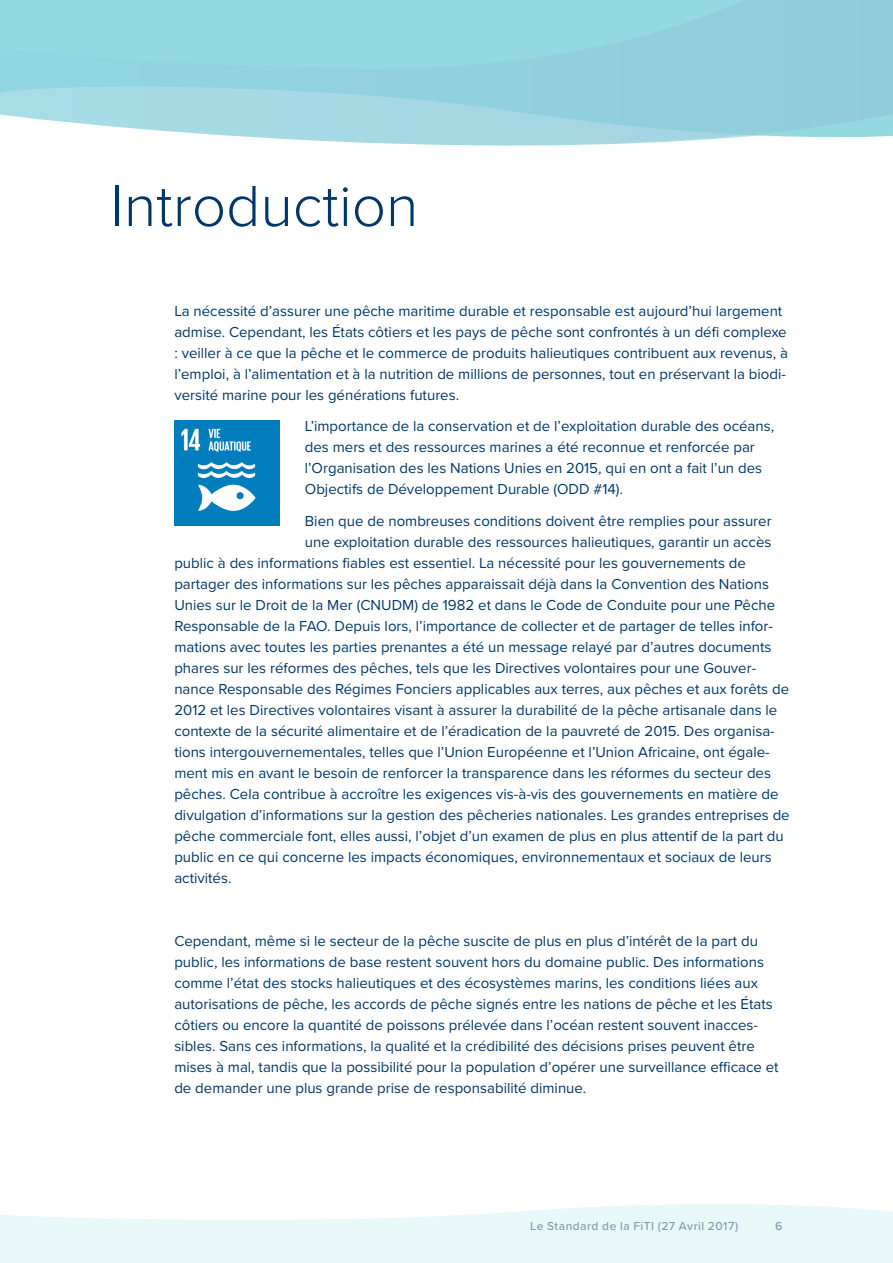
<style>
.page{position:relative;width:893px;height:1263px;background:#fff}
.page>*{position:absolute;margin:0;border:0;box-sizing:border-box;transform-origin:0 0}
.t1{font:300 60px "Proxima Nova";color:#003769}
.t2{font:15px/21px "Proxima Nova";color:#003769}
.t3{font:500 12px "Proxima Nova";letter-spacing:.04em;color:#809bb4}
</style>
<div class="page">
<svg style="left:0;top:1204px;width:893px;height:59px;fill:#e9f8f9"></svg>
<svg style="left:0;top:0;width:893px;height:146px;background:#9cd7e0"></svg>
<img style="left:174px;top:421px;width:105px;height:105px">
<h1 class="t1" style="left:111px;top:161px;width:309px">Introduction</h1>
<p class="t2" style="left:174px;top:299px;width:615px">La nécessité d’assurer une pêche maritime durable et responsable est aujourd’hui largement admise. Cependant, les États côtiers et les pays de pêche sont confrontés à un défi complexe : veiller à ce que la pêche et le commerce de produits halieutiques contribuent aux revenus, à l’emploi, à l’alimentation et à la nutrition de millions de personnes, tout en préservant la biodi&shy;versité marine pour les générations futures.</p>
<p class="t2" style="left:305px;top:415px;width:471px">L’importance de la conservation et de l’exploitation durable des océans, des mers et des ressources marines a été reconnue et renforcée par l’Organisation des les Nations Unies en 2015, qui en ont a fait l’un des Objectifs de Développement Durable (ODD #14).</p>
<p class="t2" style="left:305px;top:509px;width:468px">Bien que de nombreuses conditions doivent être remplies pour assurer</p>
<p class="t2" style="left:305px;top:530px;width:468px">une exploitation durable des ressources halieutiques, garantir un accès</p>
<p class="t2" style="left:174px;top:551px;width:573px">public à des informations fiables est essentiel. La nécessité pour les gouvernements de</p>
<p class="t2" style="left:174px;top:572px;width:596px">partager des informations sur les pêches apparaissait déjà dans la Convention des Nations</p>
<p class="t2" style="left:174px;top:593px;width:602px">Unies sur le Droit de la Mer (CNUDM) de 1982 et dans le Code de Conduite pour une Pêche</p>
<p class="t2" style="left:174px;top:614px;width:600px">Responsable de la FAO. Depuis lors, l’importance de collecter et de partager de telles infor-</p>
<p class="t2" style="left:174px;top:635px;width:599px">mations avec toutes les parties prenantes a été un message relayé par d’autres documents</p>
<p class="t2" style="left:174px;top:656px;width:583px">phares sur les réformes des pêches, tels que les Directives volontaires pour une Gouver-</p>
<p class="t2" style="left:174px;top:677px;width:616px">nance Responsable des Régimes Fonciers applicables aux terres, aux pêches et aux forêts de</p>
<p class="t2" style="left:174px;top:698px;width:604px">2012 et les Directives volontaires visant à assurer la durabilité de la pêche artisanale dans le</p>
<p class="t2" style="left:174px;top:719px;width:602px">contexte de la sécurité alimentaire et de l’éradication de la pauvreté de 2015. Des organisa-</p>
<p class="t2" style="left:174px;top:740px;width:597px">tions intergouvernementales, telles que l’Union Européenne et l’Union Africaine, ont égale-</p>
<p class="t2" style="left:174px;top:761px;width:598px">ment mis en avant le besoin de renforcer la transparence dans les réformes du secteur des</p>
<p class="t2" style="left:174px;top:782px;width:606px">pêches. Cela contribue à accroître les exigences vis-à-vis des gouvernements en matière de</p>
<p class="t2" style="left:174px;top:803px;width:617px">divulgation d’informations sur la gestion des pêcheries nationales. Les grandes entreprises de</p>
<p class="t2" style="left:174px;top:824px;width:611px">pêche commerciale font, elles aussi, l’objet d’un examen de plus en plus attentif de la part du</p>
<p class="t2" style="left:174px;top:845px;width:599px">public en ce qui concerne les impacts économiques, environnementaux et sociaux de leurs</p>
<p class="t2" style="left:174px;top:866px;width:59px">activités.</p>
<p class="t2" style="left:174px;top:929px;width:606px">Cependant, même si le secteur de la pêche suscite de plus en plus d’intérêt de la part du public, les informations de base restent souvent hors du domaine public. Des informations comme l’état des stocks halieutiques et des écosystèmes marins, les conditions liées aux autorisations de pêche, les accords de pêche signés entre les nations de pêche et les États côtiers ou encore la quantité de poissons prélevée dans l’océan restent souvent inacces&shy;sibles. Sans ces informations, la qualité et la crédibilité des décisions prises peuvent être mises à mal, tandis que la possibilité pour la population d’opérer une surveillance efficace et de demander une plus grande prise de responsabilité diminue.</p>
<p class="t3" style="left:530px;top:1217px;width:209px">Le Standard de la FiTI (27 Avril 2017)</p>
<p class="t3" style="left:775px;top:1217px;width:9px">6</p>
</div>
